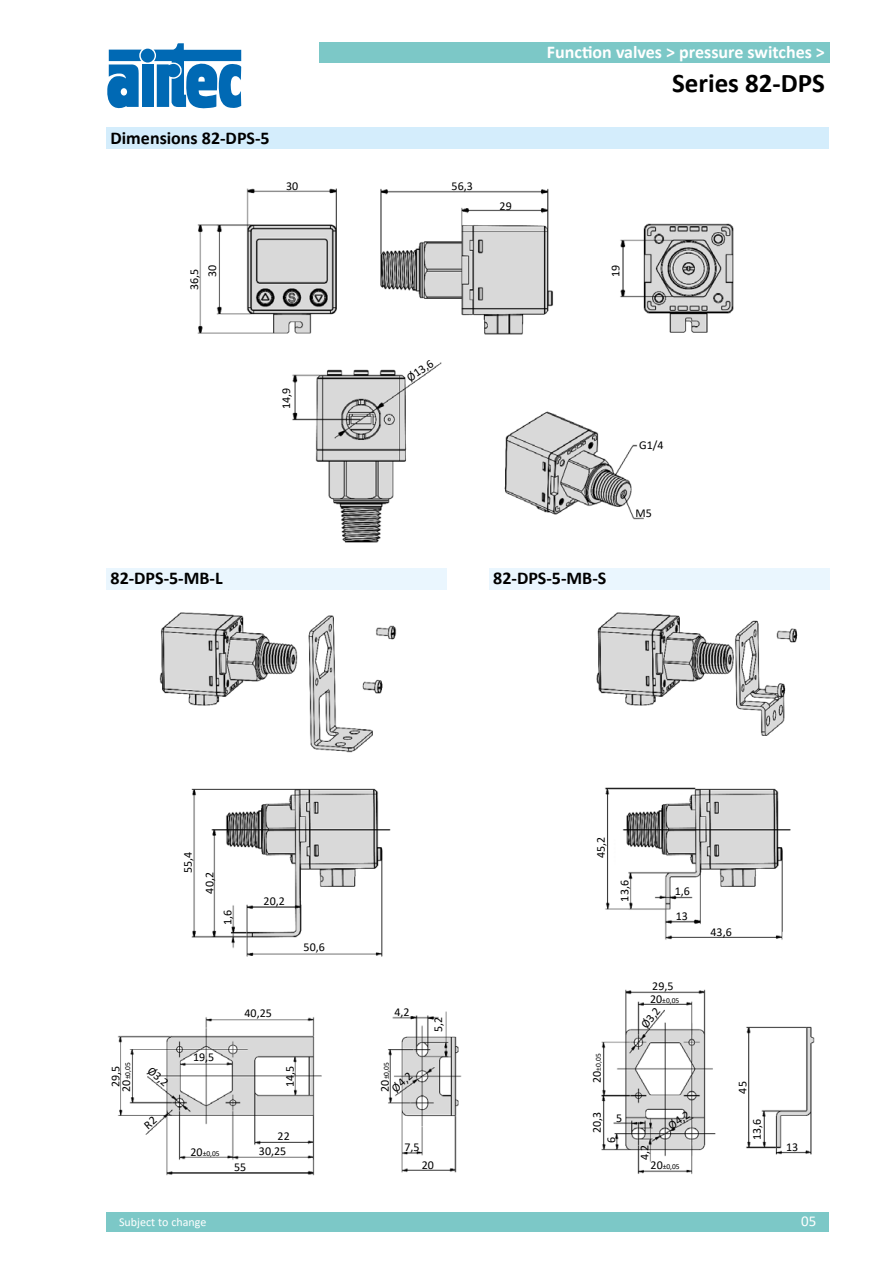
<style>
.page{position:relative;width:893px;height:1263px;background:#fff}
.page>*{position:absolute;margin:0;border:0;box-sizing:border-box;transform-origin:0 0}
.t1{font:700 27px "Calibri";color:#000}
.t2{font:700 18px "Calibri";color:#000}
.t3{font:700 18px "Calibri";color:#fff}
.t4{font:15px "Calibri";color:#fff}
.t5{font:12px "Calibri";color:#000}
.t6{font:12px "Calibri";color:#fff}
.t7{font:7.5px "Calibri";color:#000}
.s1{font-size:12px}
</style>
<div class="page">
<div style="left:141px;top:49px;width:14px;height:14px;background:#0069b4;border-radius:50%"></div>
<div style="left:142px;top:64px;width:12px;height:43px;background:#0069b4"></div>
<svg style="left:107px;top:50px;width:35px;height:59px"></svg>
<svg style="left:154px;top:43px;width:87px;height:66px"></svg>
<div style="left:106px;top:1212px;width:723px;height:19px;background:#7cc8c7"></div>
<div style="left:319px;top:43px;width:510px;height:20px;background:#7cc8c7"></div>
<div style="left:106px;top:128px;width:723px;height:21px;background:#d4edfc"></div>
<img style="left:106px;top:188px;width:724px;height:988px">
<div style="left:106px;top:568px;width:340px;height:21px;background:#eaf6fe"></div>
<div style="left:489px;top:568px;width:340px;height:21px;background:#eaf6fe"></div>
<svg style="left:144px;top:1116px;width:13px;height:13px"></svg>
<h2 class="t2" style="left:111px;top:125px;width:161px">Dimensions 82-DPS-5</h2>
<p class="t5" style="left:286px;top:177px;width:14px">30</p>
<p class="t5" style="left:186px;top:290px;width:23px;rotate:-90deg">36,5</p>
<p class="t5" style="left:204px;top:277px;width:14px;rotate:-90deg">30</p>
<p class="t5" style="left:278px;top:409px;width:23px;rotate:-90deg">14,9</p>
<p class="t5" style="left:452px;top:178px;width:23px">56,3</p>
<p class="t5" style="left:500px;top:197px;width:14px">29</p>
<p class="t5" style="left:403px;top:371px;width:31px;rotate:-34deg">Ø13,6</p>
<h2 class="t3" style="left:547px;top:40px;width:279px">Function valves &gt; pressure switches &gt;</h2>
<h1 class="t1" style="left:672px;top:64px;width:154px">Series 82-DPS</h1>
<p class="t5" style="left:607px;top:277px;width:14px;rotate:-90deg">19</p>
<p class="t5" style="left:639px;top:436px;width:26px">G1/4</p>
<p class="t5" style="left:635px;top:505px;width:18px">M5</p>
<h2 class="t2" style="left:111px;top:566px;width:114px">82-DPS-5-MB-L</h2>
<h2 class="t2" style="left:493px;top:566px;width:115px">82-DPS-5-MB-S</h2>
<p class="t7" style="left:122px;top:1091px;width:31px;rotate:-90deg"><span class="s1">20</span>±0,05</p>
<p class="t5" style="left:107px;top:1087px;width:23px;rotate:-90deg">29,5</p>
<p class="t5" style="left:155px;top:1063px;width:25px;rotate:41deg">Ø3,2</p>
<p class="t5" style="left:179px;top:873px;width:23px;rotate:-90deg">55,4</p>
<p class="t5" style="left:201px;top:893px;width:23px;rotate:-90deg">40,2</p>
<p class="t5" style="left:219px;top:925px;width:17px;rotate:-90deg">1,6</p>
<p class="t5" style="left:264px;top:893px;width:23px">20,2</p>
<p class="t5" style="left:304px;top:939px;width:23px">50,6</p>
<p class="t5" style="left:592px;top:858px;width:23px;rotate:-90deg">45,2</p>
<p class="t5" style="left:616px;top:901px;width:23px;rotate:-90deg">13,6</p>
<p class="t5" style="left:675px;top:883px;width:17px">1,6</p>
<p class="t5" style="left:676px;top:907px;width:14px">13</p>
<p class="t5" style="left:244px;top:1004px;width:29px">40,25</p>
<p class="t5" style="left:394px;top:1003px;width:17px">4,2</p>
<p class="t5" style="left:430px;top:1032px;width:17px;rotate:-90deg">5,2</p>
<p class="t5" style="left:193px;top:1048px;width:23px">19,5</p>
<p class="t7" style="left:593px;top:1083px;width:31px;rotate:-90deg"><span class="s1">20</span>±0,05</p>
<p class="t7" style="left:381px;top:1091px;width:31px;rotate:-90deg"><span class="s1">20</span>±0,05</p>
<p class="t5" style="left:282px;top:1087px;width:23px;rotate:-90deg">14,5</p>
<p class="t5" style="left:388px;top:1083px;width:25px;rotate:-41deg">Ø4,2</p>
<p class="t7" style="left:190px;top:1148px;width:31px"><span class="s1">20</span>±0,05</p>
<p class="t5" style="left:278px;top:1128px;width:14px">22</p>
<p class="t5" style="left:259px;top:1143px;width:29px">30,25</p>
<p class="t5" style="left:404px;top:1138px;width:17px">7,5</p>
<p class="t5" style="left:234px;top:1159px;width:14px">55</p>
<p class="t5" style="left:422px;top:1156px;width:14px">20</p>
<p class="t5" style="left:589px;top:1133px;width:23px;rotate:-90deg">20,3</p>
<p class="t5" style="left:616px;top:1109px;width:8px">5</p>
<p class="t5" style="left:603px;top:1143px;width:8px;rotate:-90deg">6</p>
<p class="t5" style="left:652px;top:978px;width:23px">29,5</p>
<p class="t7" style="left:650px;top:995px;width:31px"><span class="s1">20</span>±0,05</p>
<p class="t5" style="left:637px;top:1021px;width:25px;rotate:-51deg">Ø3,2</p>
<p class="t5" style="left:665px;top:1119px;width:25px;rotate:-34deg">Ø4,2</p>
<p class="t5" style="left:636px;top:1160px;width:17px;rotate:-90deg">4,2</p>
<p class="t7" style="left:651px;top:1161px;width:31px"><span class="s1">20</span>±0,05</p>
<p class="t5" style="left:711px;top:923px;width:23px">43,6</p>
<p class="t5" style="left:734px;top:1093px;width:14px;rotate:-90deg">45</p>
<p class="t5" style="left:748px;top:1140px;width:23px;rotate:-90deg">13,6</p>
<p class="t5" style="left:786px;top:1138px;width:14px">13</p>
<p class="t6" style="left:119px;top:1214px;width:89px">Subject to change</p>
<p class="t4" style="left:801px;top:1211px;width:17px">05</p>
</div>
